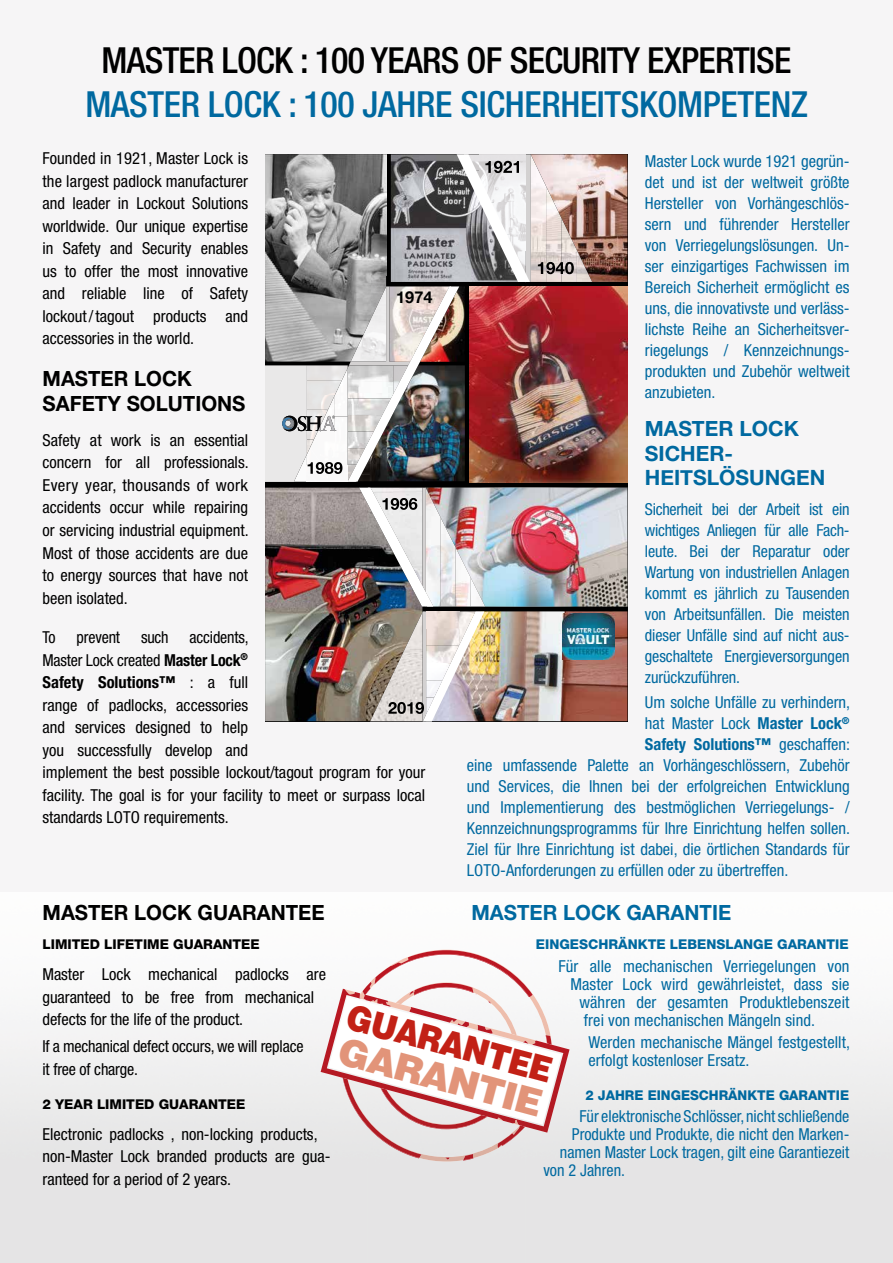
<style>
.page{position:relative;width:893px;height:1263px;background:#fff}
.page>*{position:absolute;margin:0;border:0;box-sizing:border-box;transform-origin:0 0}
.t1{font:900 37.5px "Helvetica LT Std";color:#e29479}
.t2{font:500 condensed 36px "Helvetica Neue";letter-spacing:-.01em;color:#0069a0}
.t3{font:500 condensed 36px "Helvetica Neue";letter-spacing:-.02em;color:#000}
.t4{font:900 34.95px "Helvetica LT Std";color:#c22116;scale:.9 1}
.t5{font:700 21px/24.8px "Helvetica Neue LT Std";color:#000}
.t6{font:700 21px/24.8px "Helvetica Neue LT Std";color:#0069a0}
.t7{font:700 21px "Helvetica Neue";color:#0069a0}
.t8{font:condensed 16.5px/21px "Helvetica Neue";color:#0069a0;text-align:justify}
.t9{font:condensed 16.5px/22.5px "Helvetica Neue";color:#000}
.t10{font:700 condensed 16.5px "Helvetica Neue";color:#0069a0}
.t11{font:700 16.35px "Helvetica Neue";color:#000}
.t12{font:800 13.5px "Helvetica Neue";color:#0069a0}
.t13{font:800 13.5px "Helvetica Neue";color:#000}
.s1{font-weight:700}
.s2{font-weight:400}
</style>
<div class="page">
<div style="left:0;top:0;width:893px;height:891px;background:#f6f5f6"></div>
<img style="left:347px;top:950px;width:205px;height:211px">
<img style="left:375px;top:950px;width:158px;height:32px">
<img style="left:343px;top:1133px;width:78px;height:25px">
<img style="left:498px;top:1133px;width:27px;height:15px">
<img style="left:498px;top:1133px;width:22px;height:12px">
<img style="left:445px;top:1154px;width:28px;height:6px">
<img style="left:321px;top:989px;width:249px;height:144px">
<svg style="left:328px;top:982px;width:233px;height:143px"></svg>
<img style="left:592px;top:154px;width:35px;height:128px">
<img style="left:484px;top:488px;width:143px;height:118px">
<img style="left:484px;top:611px;width:143px;height:110px">
<img style="left:265px;top:488px;width:94px;height:233px">
<img style="left:592px;top:286px;width:35px;height:196px">
<img style="left:484px;top:577px;width:1px;height:29px">
<img style="left:563px;top:614px;width:51px;height:45px">
<img style="left:359px;top:488px;width:125px;height:233px">
<img style="left:265px;top:154px;width:327px;height:328px">
<h2 class="t3" style="left:101px;top:39px;width:691px">MASTER LOCK : 100 YEARS OF SECURITY EXPERTISE</h2>
<h2 class="t2" style="left:85px;top:82px;width:724px">MASTER LOCK : 100 JAHRE SICHERHEITSKOMPETENZ</h2>
<p class="t9" style="left:43px;top:147px;width:207px;text-align:justify">Founded in 1921, Master Lock is the largest padlock manufacturer and leader in Lockout Solutions worldwide. Our unique expertise in Safety and Security enables us to offer the most innovative and reliable line of Safety lockout / tagout products and accessories in the world.</p>
<p class="t5" style="left:43px;top:366px;width:205px">MASTER LOCK<br>SAFETY SOLUTIONS</p>
<p class="t9" style="left:43px;top:429px;width:208px;text-align:justify">Safety at work is an essential concern for all professionals.<br>Every year, thousands of work accidents occur while repairing or servicing industrial equipment.<br>Most of those accidents are due to energy sources that have not been isolated.</p>
<p class="t9" style="left:43px;top:626px;width:15px">To</p>
<p class="t9" style="left:77px;top:626px;width:45px">prevent</p>
<p class="t9" style="left:141px;top:626px;width:29px">such</p>
<p class="t11" style="left:396px;top:285px;width:38px">1974</p>
<p class="t9" style="left:43px;top:626px;width:384px;text-indent:147px">accidents,<br>Master Lock created <span class="s1">Master Lock</span><sup>®<br></sup><span class="s1">Safety Solutions™</span> : a full<br>range of padlocks, accessories<br>and services designed to help<br>you successfully develop and<br>implement the best possible lockout/tagout program for your facility. The goal is for your facility to meet or surpass local standards LOTO requirements.</p>
<p class="t8" style="left:645px;top:151px;width:206px">Master Lock wurde 1921 gegrün&shy;det und ist der weltweit größte Hersteller von Vorhängeschlös&shy;sern und führender Hersteller von Verriegelungslösungen. Un&shy;ser einzigartiges Fachwissen im Bereich Sicherheit ermöglicht es uns, die innovativste und verläss&shy;lichste Reihe an Sicherheitsver&shy;riegelungs / Kennzeichnungs&shy;produkten und Zubehör weltweit anzubieten.</p>
<p class="t6" style="left:645px;top:415px;width:156px">MASTER LOCK<br>SICHER-</p>
<p class="t7" style="left:645px;top:461px;width:182px">HEITSLÖSUNGEN</p>
<p class="t8" style="left:645px;top:498px;width:206px">Sicherheit bei der Arbeit ist ein wichtiges Anliegen für alle Fach&shy;leute. Bei der Reparatur oder Wartung von industriellen Anlagen kommt es jährlich zu Tausenden von Arbeitsunfällen. Die meisten dieser Unfälle sind auf nicht aus&shy;geschaltete Energieversorgungen zurückzuführen.</p>
<p class="t8" style="left:645px;top:692px;width:207px">Um solche Unfälle zu verhindern,</p>
<p class="t8" style="left:645px;top:713px;width:206px">hat Master Lock <span class="s1">Master Lock</span><sup>®</sup></p>
<p class="t10" style="left:645px;top:734px;width:207px">Safety Solutions™ <span class="s2">geschaffen:</span></p>
<p class="t8" style="left:467px;top:755px;width:384px">eine umfassende Palette an Vorhängeschlössern, Zubehör</p>
<p class="t8" style="left:467px;top:776px;width:384px">und Services, die Ihnen bei der erfolgreichen Entwicklung</p>
<p class="t8" style="left:467px;top:797px;width:384px">und Implementierung des bestmöglichen Verriegelungs- /</p>
<p class="t8" style="left:467px;top:818px;width:385px">Kennzeichnungsprogramms für Ihre Einrichtung helfen sollen.</p>
<p class="t8" style="left:467px;top:839px;width:384px">Ziel für Ihre Einrichtung ist dabei, die örtlichen Standards für</p>
<p class="t8" style="left:467px;top:860px;width:323px">LOTO-Anforderungen zu erfüllen oder zu übertreffen.</p>
<p class="t5" style="left:43px;top:899px;width:284px">MASTER LOCK GUARANTEE</p>
<p class="t13" style="left:43px;top:936px;width:219px">LIMITED LIFETIME GUARANTEE</p>
<p class="t9" style="left:43px;top:963px;width:285px">Master Lock mechanical padlocks are guaranteed to be free from mechanical defects for the life of the product.</p>
<p class="t9" style="left:43px;top:1035px;width:262px">If a mechanical defect occurs, we will replace it free of charge.</p>
<p class="t13" style="left:43px;top:1096px;width:204px">2 YEAR LIMITED GUARANTEE</p>
<p class="t9" style="left:43px;top:1122px;width:290px">Electronic padlocks , non-locking products, non-Master Lock branded products are gua&shy;ranteed for a period of 2 years.</p>
<p class="t6" style="left:471px;top:899px;width:261px">MASTER LOCK GARANTIE</p>
<p class="t12" style="left:536px;top:936px;width:314px">EINGESCHRÄNKTE LEBENSLANGE GARANTIE</p>
<p class="t8" style="left:558px;top:955px;width:293px">Für alle mechanischen Verriegelungen von</p>
<p class="t8" style="left:570px;top:973px;width:281px">Master Lock wird gewährleistet, dass sie</p>
<p class="t8" style="left:579px;top:991px;width:272px">währen der gesamten Produktlebenszeit</p>
<p class="t8" style="left:584px;top:1009px;width:233px">frei von mechanischen Mängeln sind.</p>
<p class="t8" style="left:588px;top:1033px;width:263px;line-height:18px">Werden mechanische Mängel festgestellt, erfolgt kostenloser Ersatz.</p>
<p class="t12" style="left:585px;top:1087px;width:265px">2 JAHRE EINGESCHRÄNKTE GARANTIE</p>
<p class="t8" style="left:579px;top:1106px;width:271px">Für elektronische Schlösser, nicht schließende</p>
<p class="t8" style="left:572px;top:1124px;width:279px">Produkte und Produkte, die nicht den Marken-</p>
<p class="t8" style="left:560px;top:1142px;width:291px">namen Master Lock tragen, gilt eine Garantiezeit</p>
<p class="t8" style="left:543px;top:1160px;width:83px">von 2 Jahren.</p>
<h3 class="t4" style="left:353px;top:994px;width:237px;rotate:15deg">GUARANTEE</h3>
<h1 class="t1" style="left:346px;top:1026px;width:211px;rotate:15deg">GARANTIE</h1>
</div>
